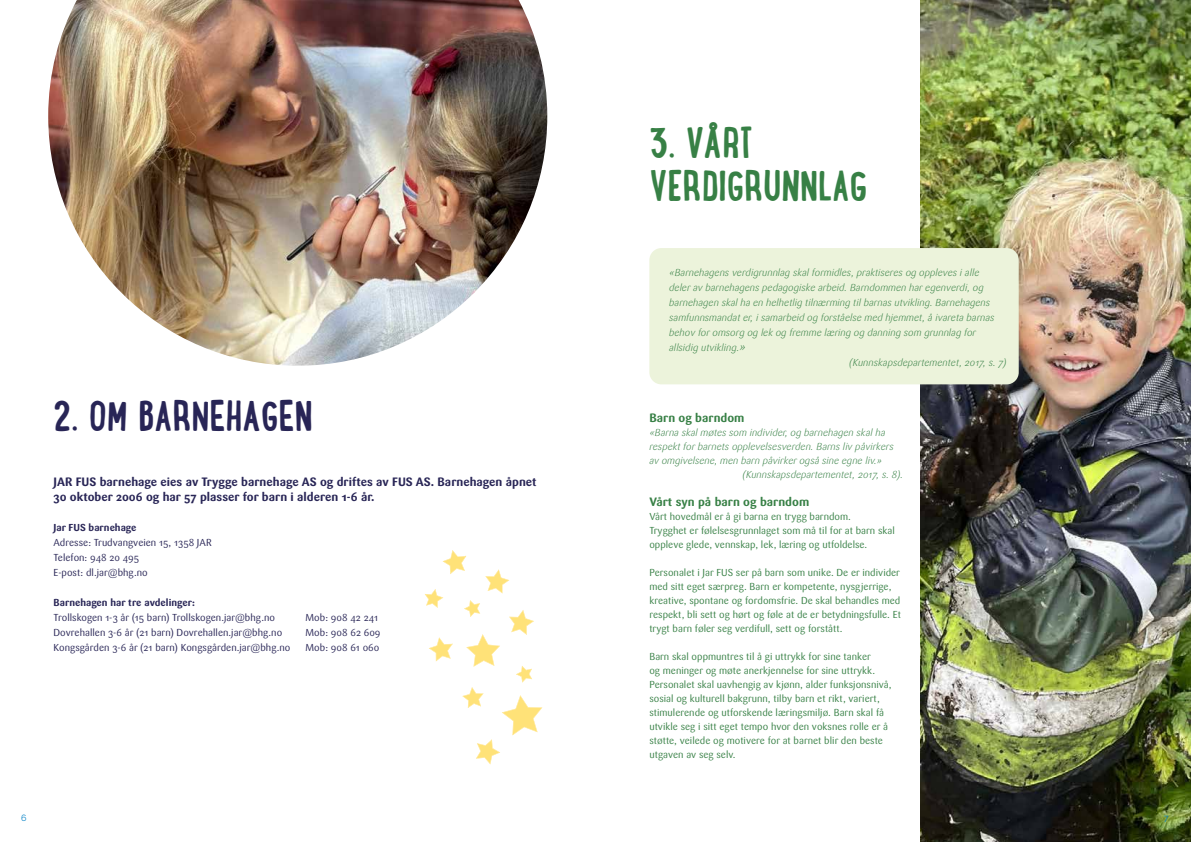
<style>
.page{position:relative;width:1191px;height:842px;background:#fff}
.page>*{position:absolute;margin:0;border:0;box-sizing:border-box;transform-origin:0 0}
.t1{font:700 46px/43px "Lunch Box";color:#378045}
.t2{font:700 46px "Lunch Box";color:#282556}
.t3{font:700 12px/15px "Sari OT";color:#282556}
.t4{font:700 12px "Sari OT";color:#378045}
.t5{font:10px/14px "Sari OT";color:#378045}
.t6{font:italic 300 10px "Sari OT";color:#378045}
.t7{font:10px/15px "Sari OT";color:#282556}
.t8{font:700 10px "Sari OT";color:#282556}
.t9{font:9px "Raleway";color:#0783c6}
.s1{font-size:12px}
</style>
<div class="page">
<img style="left:48px;top:0;width:499px;height:366px">
<svg style="left:429px;top:637px;width:24px;height:24px"></svg>
<svg style="left:425px;top:589px;width:18px;height:19px"></svg>
<svg style="left:485px;top:569px;width:24px;height:24px"></svg>
<svg style="left:442px;top:550px;width:24px;height:24px"></svg>
<svg style="left:462px;top:600px;width:80px;height:164px"></svg>
<img style="left:920px;top:0;width:271px;height:842px">
<div style="left:649px;top:248px;width:369px;height:136px;background:#ecf3db;border-radius:12px"></div>
<h1 class="t1" style="left:649px;top:120px;width:220px">3. VÅRT<br>VERDIGRUNNLAG</h1>
<h1 class="t2" style="left:54px;top:385px;width:261px">2. OM BARNEHAGEN</h1>
<p class="t3" style="left:54px;top:474px;width:484px">JAR FUS barnehage eies av Trygge barnehage AS og driftes av FUS AS. Barnehagen åpnet<br>30 oktober 2006 og har 57 plasser for barn i alderen 1-6 år.</p>
<p class="t8" style="left:54px;top:521px;width:84px">Jar FUS barnehage</p>
<p class="t7" style="left:54px;top:535px;width:160px">Adresse: Trudvangveien 15, 1358 JAR<br>Telefon: 948 20 495<br>E-post: dl.jar@bhg.no</p>
<p class="t8" style="left:54px;top:596px;width:143px">Barnehagen har tre avdelinger:</p>
<p class="t7" style="left:54px;top:610px;width:223px">Trollskogen 1-3 år (15 barn) Trollskogen.jar@bhg.no</p>
<p class="t7" style="left:306px;top:610px;width:74px">Mob: 908 42 241</p>
<p class="t7" style="left:54px;top:625px;width:230px">Dovrehallen 3-6 år (21 barn) Dovrehallen.jar@bhg.no</p>
<p class="t7" style="left:306px;top:625px;width:76px">Mob: 908 62 609</p>
<p class="t7" style="left:54px;top:640px;width:238px">Kongsgården 3-6 år (21 barn) Kongsgården.jar@bhg.no</p>
<p class="t7" style="left:306px;top:640px;width:75px">Mob: 908 61 060</p>
<p class="t6" style="left:669px;top:266px;width:312px">«Barnehagens verdigrunnlag skal formidles, praktiseres og oppleves i alle</p>
<p class="t6" style="left:669px;top:281px;width:316px">deler av barnehagens pedagogiske arbeid. Barndommen har egenverdi, og</p>
<p class="t6" style="left:669px;top:296px;width:322px">barnehagen skal ha en helhetlig tilnærming til barnas utvikling. Barnehagens</p>
<p class="t6" style="left:669px;top:311px;width:327px">samfunnsmandat er, i samarbeid og forståelse med hjemmet, å ivareta barnas</p>
<p class="t6" style="left:669px;top:326px;width:308px">behov for omsorg og lek og fremme læring og danning som grunnlag for</p>
<p class="t6" style="left:669px;top:341px;width:78px">allsidig utvikling.<span class="s1">»</span></p>
<p class="t6" style="left:849px;top:356px;width:159px">(Kunnskapsdepartementet, 2017, s. 7)</p>
<p class="t4" style="left:649px;top:410px;width:97px">Barn og barndom</p>
<p class="t6" style="left:649px;top:426px;width:237px">«Barna skal møtes som individer, og barnehagen skal ha</p>
<p class="t6" style="left:649px;top:440px;width:246px">respekt for barnets opplevelsesverden. Barns liv påvirkers</p>
<p class="t6" style="left:649px;top:454px;width:234px">av omgivelsene, men barn påvirker også sine egne liv.»</p>
<p class="t6" style="left:742px;top:468px;width:162px">(Kunnskapsdepartementet, 2017, s. 8).</p>
<p class="t4" style="left:649px;top:494px;width:161px">Vårt syn på barn og barndom</p>
<p class="t5" style="left:649px;top:509px;width:247px">Vårt hovedmål er å gi barna en trygg barndom.<br>Trygghet er følelsesgrunnlaget som må til for at barn skal oppleve glede, vennskap, lek, læring og utfoldelse.</p>
<p class="t5" style="left:649px;top:565px;width:253px">Personalet i Jar FUS ser på barn som unike. De er individer med sitt eget særpreg. Barn er kompetente, nysgjerrige, kreative, spontane og fordomsfrie. De skal behandles med respekt, bli sett og hørt og føle at de er betydningsfulle. Et trygt barn føler seg verdifull, sett og forstått.</p>
<p class="t5" style="left:649px;top:649px;width:244px">Barn skal oppmuntres til å gi uttrykk for sine tanker<br>og meninger og møte anerkjennelse for sine uttrykk.<br>Personalet skal uavhengig av kjønn, alder funksjonsnivå, sosial og kulturell bakgrunn, tilby barn et rikt, variert, stimulerende og utforskende læringsmiljø. Barn skal få utvikle seg i sitt eget tempo hvor den voksnes rolle er å støtte, veilede og motivere for at barnet blir den beste utgaven av seg selv.</p>
<p class="t9" style="left:21px;top:812px;width:7px">6</p>
<p class="t9" style="left:1163px;top:812px;width:6px">7</p>
</div>
